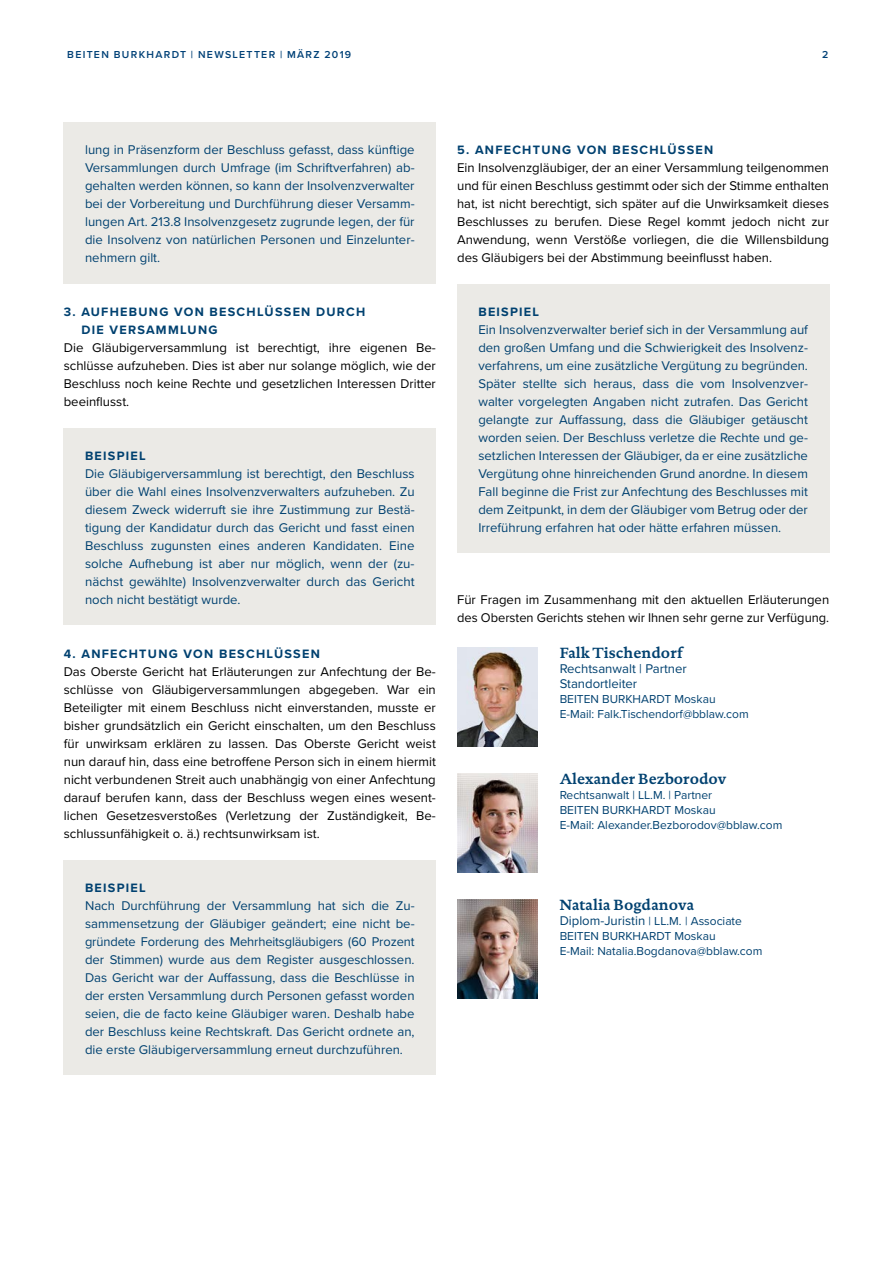
<style>
.page{position:relative;width:893px;height:1263px;background:#fff}
.page>*{position:absolute;margin:0;border:0;box-sizing:border-box;transform-origin:0 0}
.t1{font:700 15px "DTL Documenta TOT";color:#004170}
.t2{font:13.2px/18px "Proxima Nova";color:#004170;text-align:justify}
.t3{font:13.2px/18px "Proxima Nova";color:#000;text-align:justify}
.t4{font:700 12.6px/18px "Proxima Nova";letter-spacing:.1em;color:#004170}
.t5{font:12px/15px "Proxima Nova";color:#004170}
.t6{font:600 10.5px "Proxima Nova";letter-spacing:.125em;color:#004177}
.s1{font-size:13.2px}
</style>
<div class="page">
<img style="left:457px;top:774px;width:81px;height:99px">
<img style="left:457px;top:900px;width:81px;height:99px">
<div style="left:64px;top:122px;width:372px;height:161px;background:#ebeae6"></div>
<div style="left:64px;top:428px;width:372px;height:197px;background:#ebeae6"></div>
<div style="left:64px;top:860px;width:372px;height:215px;background:#ebeae6"></div>
<div style="left:457px;top:284px;width:372px;height:269px;background:#ebeae6"></div>
<img style="left:457px;top:648px;width:81px;height:99px">
<p class="t6" style="left:67px;top:47px;width:286px">BEITEN BURKHARDT | NEWSLETTER | MÄRZ 2019</p>
<p class="t6" style="left:822px;top:47px;width:8px">2</p>
<p class="t2" style="left:85px;top:140px;width:331px">lung in Präsenzform der Beschluss gefasst, dass künftige Versammlungen durch Umfrage (im Schriftverfahren) ab&shy;gehalten werden können, so kann der Insolvenzverwalter bei der Vorbereitung und Durchführung dieser Versamm&shy;lungen Art. 213.8 Insolvenzgesetz zugrunde legen, der für die Insolvenz von natürlichen Personen und Einzelunter&shy;nehmern gilt.</p>
<p class="t4" style="left:81px;top:302px;width:286px;text-indent:-18px">3. AUFHEBUNG VON BESCHLÜSSEN DURCH<br>DIE VERSAMMLUNG</p>
<p class="t3" style="left:64px;top:338px;width:374px">Die Gläubigerversammlung ist berechtigt, ihre eigenen Be&shy;schlüsse aufzuheben. Dies ist aber nur solange möglich, wie der Beschluss noch keine Rechte und gesetzlichen Interessen Dritter beeinflusst.</p>
<p class="t4" style="left:85px;top:446px;width:62px">BEISPIEL</p>
<p class="t2" style="left:85px;top:464px;width:331px">Die Gläubigerversammlung ist berechtigt, den Beschluss über die Wahl eines Insolvenzverwalters aufzuheben. Zu diesem Zweck widerruft sie ihre Zustimmung zur Bestä&shy;tigung der Kandidatur durch das Gericht und fasst einen Beschluss zugunsten eines anderen Kandidaten. Eine solche Aufhebung ist aber nur möglich, wenn der (zu&shy;nächst gewählte) Insolvenzverwalter durch das Gericht noch nicht bestätigt wurde.</p>
<p class="t4" style="left:64px;top:644px;width:258px">4. ANFECHTUNG VON BESCHLÜSSEN</p>
<p class="t3" style="left:64px;top:662px;width:374px">Das Oberste Gericht hat Erläuterungen zur Anfechtung der Be&shy;schlüsse von Gläubigerversammlungen abgegeben. War ein Beteiligter mit einem Beschluss nicht einverstanden, musste er bisher grundsätzlich ein Gericht einschalten, um den Beschluss für unwirksam erklären zu lassen. Das Oberste Gericht weist nun darauf hin, dass eine betroffene Person sich in einem hiermit nicht verbundenen Streit auch unabhängig von einer Anfechtung darauf berufen kann, dass der Beschluss wegen eines wesent&shy;lichen Gesetzesverstoßes (Verletzung der Zuständigkeit, Be&shy;schlussunfähigkeit o. ä.) rechtsunwirksam ist.</p>
<p class="t4" style="left:85px;top:878px;width:62px">BEISPIEL</p>
<p class="t2" style="left:85px;top:896px;width:331px">Nach Durchführung der Versammlung hat sich die Zu&shy;sammensetzung der Gläubiger geändert; eine nicht be&shy;gründete Forderung des Mehrheitsgläubigers (60 Prozent der Stimmen) wurde aus dem Register ausgeschlossen.<br>Das Gericht war der Auffassung, dass die Beschlüsse in der ersten Versammlung durch Personen gefasst worden seien, die de facto keine Gläubiger waren. Deshalb habe der Beschluss keine Rechtskraft. Das Gericht ordnete an, die erste Gläubigerversammlung erneut durchzuführen.</p>
<p class="t4" style="left:457px;top:140px;width:258px">5. ANFECHTUNG VON BESCHLÜSSEN</p>
<p class="t3" style="left:457px;top:158px;width:374px">Ein Insolvenzgläubiger, der an einer Versammlung teilgenommen und für einen Beschluss gestimmt oder sich der Stimme enthalten hat, ist nicht berechtigt, sich später auf die Unwirksamkeit dieses Beschlusses zu berufen. Diese Regel kommt jedoch nicht zur Anwendung, wenn Verstöße vorliegen, die die Willensbildung des Gläubigers bei der Abstimmung beeinflusst haben.</p>
<p class="t4" style="left:478px;top:302px;width:62px">BEISPIEL</p>
<p class="t2" style="left:478px;top:320px;width:331px">Ein Insolvenzverwalter berief sich in der Versammlung auf den großen Umfang und die Schwierigkeit des Insolvenz&shy;verfahrens, um eine zusätzliche Vergütung zu begründen.<br>Später stellte sich heraus, dass die vom Insolvenzver&shy;walter vorgelegten Angaben nicht zutrafen. Das Gericht gelangte zur Auffassung, dass die Gläubiger getäuscht worden seien. Der Beschluss verletze die Rechte und ge&shy;setzlichen Interessen der Gläubiger, da er eine zusätzliche Vergütung ohne hinreichenden Grund anordne. In diesem Fall beginne die Frist zur Anfechtung des Beschlusses mit dem Zeitpunkt, in dem der Gläubiger vom Betrug oder der Irreführung erfahren hat oder hätte erfahren müssen.</p>
<p class="t3" style="left:457px;top:590px;width:374px">Für Fragen im Zusammenhang mit den aktuellen Erläuterungen des Obersten Gerichts stehen wir Ihnen sehr gerne zur Verfügung.</p>
<p class="t1" style="left:560px;top:643px;width:125px">Falk Tischendorf</p>
<p class="t2" style="left:560px;top:660px;width:129px;line-height:15px">Rechtsanwalt | Partner<br>Standortleiter</p>
<p class="t5" style="left:560px;top:691px;width:190px">BEITEN BURKHARDT Moskau<br>E-Mail: Falk.Tischendorf@bblaw.com</p>
<p class="t1" style="left:560px;top:769px;width:168px">Alexander Bezborodov</p>
<p class="t5" style="left:560px;top:787px;width:224px">Rechtsanwalt | LL.M. | Partner<br>BEITEN BURKHARDT Moskau<br>E-Mail: Alexander.Bezborodov@bblaw.com</p>
<p class="t1" style="left:560px;top:895px;width:136px">Natalia Bogdanova</p>
<p class="t5" style="left:560px;top:913px;width:204px"><span class="s1">Diplom-Juristin</span> | LL.M. | Associate<br>BEITEN BURKHARDT Moskau<br>E-Mail: Natalia.Bogdanova@bblaw.com</p>
</div>
